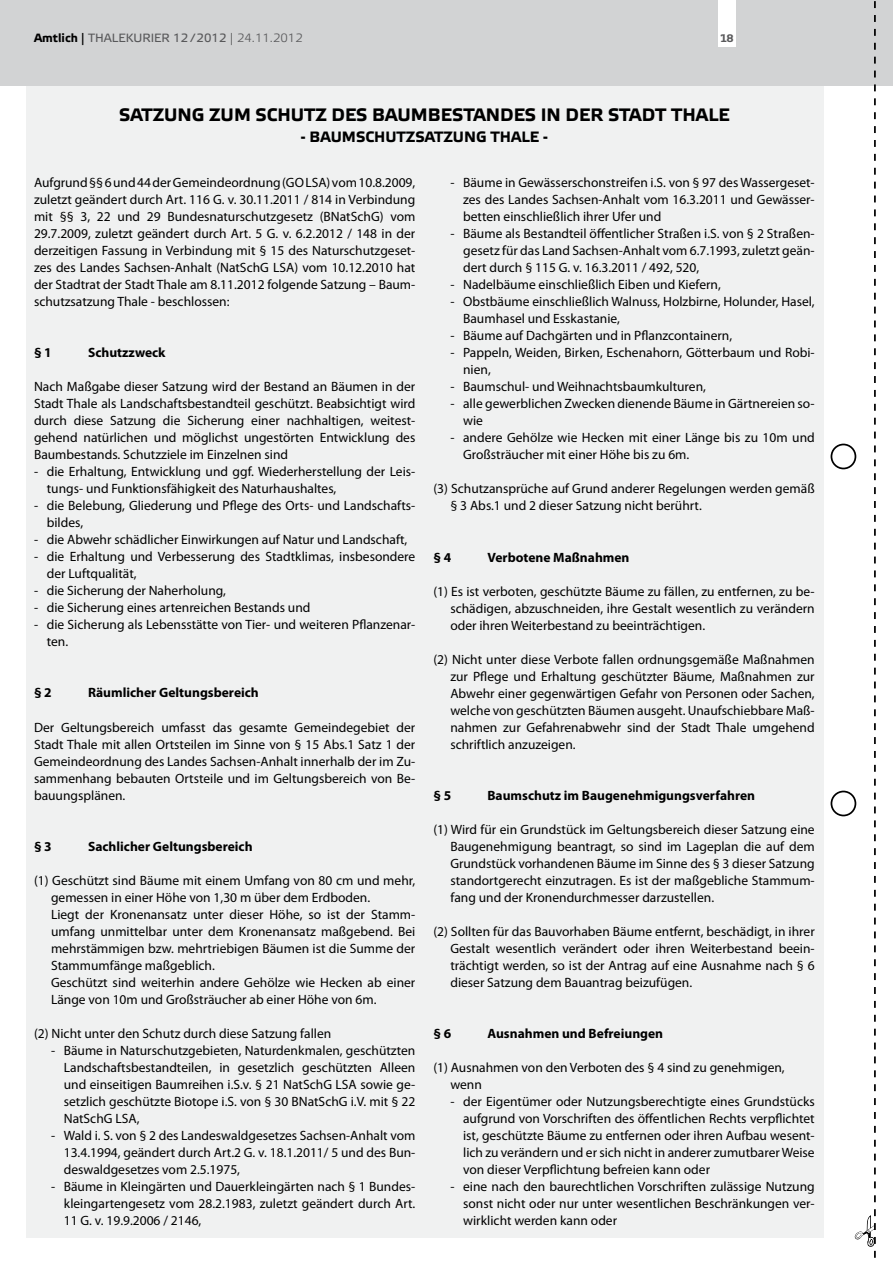
<style>
.page{position:relative;width:893px;height:1263px;background:#fff}
.page>*{position:absolute;margin:0;border:0;box-sizing:border-box;transform-origin:0 0}
.t1{font:700 18px "Elektra Text Pro";color:#000}
.t2{font:700 15px "Elektra Text Pro";color:#000}
.t3{font:13.5px/17px "Myriad Pro";color:#000;text-align:justify}
.t4{font:700 13.5px "Myriad Pro";color:#000}
.t5{font:12px "Elektra Text Pro";color:#58585a}
.t6{font:900 10.5px "Diavlo";color:#58585a}
.s1{font-weight:700;color:#000}
.s2{color:#000}
.s3{font-family:"Elektra Light Pro"}
</style>
<div class="page">
<div style="left:27px;top:0;width:797px;height:1237px;background:#f0f1f1"></div>
<div style="left:0;top:0;width:893px;height:85px;background:#d2d3d4"></div>
<div style="left:719px;top:0;width:17px;height:47px;background:#fff"></div>
<svg style="left:855px;top:1px;width:21px;height:1257px"></svg>
<div style="left:831px;top:444px;width:25px;height:25px;border:2px solid #000;border-radius:50%"></div>
<div style="left:831px;top:791px;width:25px;height:25px;border:2px solid #000;border-radius:50%"></div>
<p class="t5" style="left:34px;top:32px;width:270px"><span class="s1">AMTLICH</span> <span class="s2">|</span> THALEKURIER 12/2012 <span class="s3">| 24.11.2012</span></p>
<p class="t6" style="left:720px;top:31px;width:15px">18</p>
<h1 class="t1" style="left:119px;top:105px;width:612px">SATZUNG ZUM SCHUTZ DES BAUMBESTANDES IN DER STADT THALE</h1>
<p class="t2" style="left:301px;top:129px;width:248px">- BAUMSCHUTZSATZUNG THALE -</p>
<p class="t3" style="left:34px;top:174px;width:383px">Aufgrund §§ 6 und 44 der Gemeindeordnung (GO LSA) vom 10.8.2009, zuletzt geändert durch Art. 116 G. v. 30.11.2011 / 814 in Verbindung mit §§ 3, 22 und 29 Bundesnaturschutzgesetz (BNatSchG) vom 29.7.2009, zuletzt geändert durch Art. 5 G. v. 6.2.2012 / 148 in der derzeitigen Fassung in Verbindung mit § 15 des Naturschutzgeset&shy;zes des Landes Sachsen-Anhalt (NatSchG LSA) vom 10.12.2010 hat der Stadtrat der Stadt Thale am 8.11.2012 folgende Satzung – Baum&shy;schutzsatzung Thale - beschlossen:</p>
<p class="t4" style="left:34px;top:345px;width:19px">§ 1</p>
<p class="t4" style="left:88px;top:345px;width:79px">Schutzzweck</p>
<p class="t3" style="left:34px;top:378px;width:383px">Nach Maßgabe dieser Satzung wird der Bestand an Bäumen in der Stadt Thale als Landschaftsbestandteil geschützt. Beabsichtigt wird durch diese Satzung die Sicherung einer nachhaltigen, weitest&shy;gehend natürlichen und möglichst ungestörten Entwicklung des Baumbestands. Schutzziele im Einzelnen sind</p>
<p class="t3" style="left:47px;top:464px;width:370px;text-indent:-13px">- die Erhaltung, Entwicklung und ggf. Wiederherstellung der Leis&shy;tungs- und Funktionsfähigkeit des Naturhaushaltes,</p>
<p class="t3" style="left:47px;top:498px;width:370px;text-indent:-13px">- die Belebung, Gliederung und Pflege des Orts- und Landschafts&shy;bildes,</p>
<p class="t3" style="left:34px;top:532px;width:375px">- die Abwehr schädlicher Einwirkungen auf Natur und Landschaft,</p>
<p class="t3" style="left:47px;top:549px;width:370px;text-indent:-13px">- die Erhaltung und Verbesserung des Stadtklimas, insbesondere der Luftqualität,</p>
<p class="t3" style="left:34px;top:583px;width:193px">- die Sicherung der Naherholung,</p>
<p class="t3" style="left:34px;top:600px;width:278px">- die Sicherung eines artenreichen Bestands und</p>
<p class="t3" style="left:47px;top:617px;width:370px;text-indent:-13px">- die Sicherung als Lebensstätte von Tier- und weiteren Pflanzenar&shy;ten.</p>
<p class="t3" style="left:463px;top:174px;width:353px;text-indent:-13px">- Bäume in Gewässerschonstreifen i.S. von § 97 des Wassergeset&shy;zes des Landes Sachsen-Anhalt vom 16.3.2011 und Gewässer&shy;betten einschließlich ihrer Ufer und</p>
<p class="t3" style="left:463px;top:226px;width:353px;text-indent:-13px">- Bäume als Bestandteil öffentlicher Straßen i.S. von § 2 Straßen&shy;gesetz für das Land Sachsen-Anhalt vom 6.7.1993, zuletzt geän&shy;dert durch § 115 G. v. 16.3.2011 / 492, 520,</p>
<p class="t3" style="left:450px;top:277px;width:272px">- Nadelbäume einschließlich Eiben und Kiefern,</p>
<p class="t3" style="left:463px;top:294px;width:353px;text-indent:-13px">- Obstbäume einschließlich Walnuss, Holzbirne, Holunder, Hasel,<br>Baumhasel und Esskastanie,</p>
<p class="t3" style="left:450px;top:328px;width:283px">- Bäume auf Dachgärten und in Pflanzcontainern,</p>
<p class="t3" style="left:463px;top:345px;width:353px;text-indent:-13px">- Pappeln, Weiden, Birken, Eschenahorn, Götterbaum und Robi&shy;nien,</p>
<p class="t3" style="left:450px;top:379px;width:257px">- Baumschul- und Weihnachtsbaumkulturen,</p>
<p class="t3" style="left:463px;top:396px;width:353px;text-indent:-13px">- alle gewerblichen Zwecken dienende Bäume in Gärtnereien so&shy;wie</p>
<p class="t3" style="left:463px;top:430px;width:353px;text-indent:-13px">- andere Gehölze wie Hecken mit einer Länge bis zu 10m und<br>Großsträucher mit einer Höhe bis zu 6m.</p>
<p class="t3" style="left:450px;top:481px;width:366px;text-indent:-17px">(3) Schutzansprüche auf Grund anderer Regelungen werden gemäß § 3 Abs.1 und 2 dieser Satzung nicht berührt.</p>
<p class="t4" style="left:433px;top:549px;width:19px">§ 4</p>
<p class="t4" style="left:487px;top:549px;width:144px">Verbotene Maßnahmen</p>
<p class="t3" style="left:450px;top:583px;width:366px;text-indent:-17px">(1) Es ist verboten, geschützte Bäume zu fällen, zu entfernen, zu be&shy;schädigen, abzuschneiden, ihre Gestalt wesentlich zu verändern oder ihren Weiterbestand zu beeinträchtigen.</p>
<p class="t3" style="left:450px;top:651px;width:366px;text-indent:-17px">(2) Nicht unter diese Verbote fallen ordnungsgemäße Maßnahmen zur Pflege und Erhaltung geschützter Bäume, Maßnahmen zur Abwehr einer gegenwärtigen Gefahr von Personen oder Sachen, welche von geschützten Bäumen ausgeht. Unaufschiebbare Maß&shy;nahmen zur Gefahrenabwehr sind der Stadt Thale umgehend schriftlich anzuzeigen.</p>
<p class="t4" style="left:433px;top:787px;width:19px">§ 5</p>
<p class="t4" style="left:487px;top:787px;width:269px">Baumschutz im Baugenehmigungsverfahren</p>
<p class="t3" style="left:450px;top:821px;width:366px;text-indent:-17px">(1) Wird für ein Grundstück im Geltungsbereich dieser Satzung eine Baugenehmigung beantragt, so sind im Lageplan die auf dem Grundstück vorhandenen Bäume im Sinne des § 3 dieser Satzung standortgerecht einzutragen. Es ist der maßgebliche Stammum&shy;fang und der Kronendurchmesser darzustellen.</p>
<p class="t3" style="left:450px;top:923px;width:366px;text-indent:-17px">(2) Sollten für das Bauvorhaben Bäume entfernt, beschädigt, in ihrer Gestalt wesentlich verändert oder ihren Weiterbestand beein&shy;trächtigt werden, so ist der Antrag auf eine Ausnahme nach § 6 dieser Satzung dem Bauantrag beizufügen.</p>
<p class="t4" style="left:433px;top:1026px;width:19px">§ 6</p>
<p class="t4" style="left:487px;top:1026px;width:177px">Ausnahmen und Befreiungen</p>
<p class="t3" style="left:450px;top:1059px;width:336px;text-indent:-17px">(1) Ausnahmen von den Verboten des § 4 sind zu genehmigen, wenn</p>
<p class="t3" style="left:463px;top:1093px;width:353px;text-indent:-13px">- der Eigentümer oder Nutzungsberechtigte eines Grundstücks aufgrund von Vorschriften des öffentlichen Rechts verpflichtet ist, geschützte Bäume zu entfernen oder ihren Aufbau wesent&shy;lich zu verändern und er sich nicht in anderer zumutbarer Weise von dieser Verpflichtung befreien kann oder</p>
<p class="t3" style="left:463px;top:1178px;width:353px;text-indent:-13px">- eine nach den baurechtlichen Vorschriften zulässige Nutzung sonst nicht oder nur unter wesentlichen Beschränkungen ver&shy;wirklicht werden kann oder</p>
<p class="t4" style="left:34px;top:685px;width:19px">§ 2</p>
<p class="t4" style="left:88px;top:685px;width:172px">Räumlicher Geltungsbereich</p>
<p class="t3" style="left:34px;top:719px;width:383px">Der Geltungsbereich umfasst das gesamte Gemeindegebiet der Stadt Thale mit allen Ortsteilen im Sinne von § 15 Abs.1 Satz 1 der Gemeindeordnung des Landes Sachsen-Anhalt innerhalb der im Zu&shy;sammenhang bebauten Ortsteile und im Geltungsbereich von Be&shy;bauungsplänen.</p>
<p class="t4" style="left:34px;top:838px;width:19px">§ 3</p>
<p class="t4" style="left:88px;top:838px;width:166px">Sachlicher Geltungsbereich</p>
<p class="t3" style="left:51px;top:872px;width:366px;text-align:left;text-indent:-17px">(1) Geschützt sind Bäume mit einem Umfang von 80 cm und mehr, gemessen in einer Höhe von 1,30 m über dem Erdboden.<br>Liegt der Kronenansatz unter dieser Höhe, so ist der Stamm&shy;umfang unmittelbar unter dem Kronenansatz maßgebend. Bei mehrstämmigen bzw. mehrtriebigen Bäumen ist die Summe der Stammumfänge maßgeblich.<br>Geschützt sind weiterhin andere Gehölze wie Hecken ab einer Länge von 10m und Großsträucher ab einer Höhe von 6m.</p>
<p class="t3" style="left:34px;top:1025px;width:299px">(2) Nicht unter den Schutz durch diese Satzung fallen</p>
<p class="t3" style="left:64px;top:1042px;width:353px;text-indent:-13px">- Bäume in Naturschutzgebieten, Naturdenkmalen, geschützten Landschaftsbestandteilen, in gesetzlich geschützten Alleen und einseitigen Baumreihen i.S.v. § 21 NatSchG LSA sowie ge&shy;setzlich geschützte Biotope i.S. von § 30 BNatSchG i.V. mit § 22<br>NatSchG LSA,</p>
<p class="t3" style="left:64px;top:1127px;width:353px;text-indent:-13px">- Wald i. S. von § 2 des Landeswaldgesetzes Sachsen-Anhalt vom 13.4.1994, geändert durch Art.2 G. v. 18.1.2011/ 5 und des Bun&shy;deswaldgesetzes vom 2.5.1975,</p>
<p class="t3" style="left:64px;top:1178px;width:353px;text-indent:-13px">- Bäume in Kleingärten und Dauerkleingärten nach § 1 Bundes&shy;kleingartengesetz vom 28.2.1983, zuletzt geändert durch Art.<br>11 G. v. 19.9.2006 / 2146,</p>
</div>
